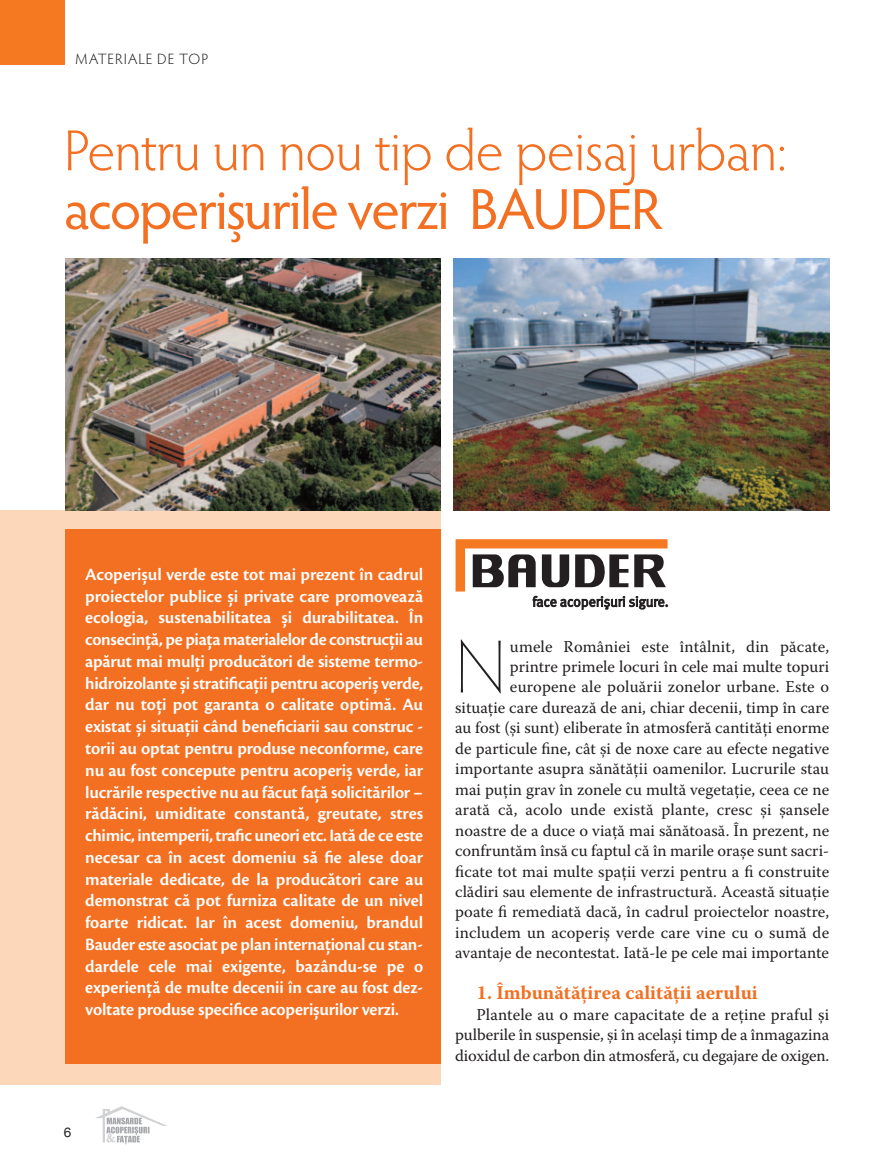
<style>
.page{position:relative;width:893px;height:1170px;background:#fff}
.page>*{position:absolute;margin:0;border:0;box-sizing:border-box;transform-origin:0 0}
.t1{font:200 75.6px "Hypatia Sans Pro";color:#231f20}
.t2{font:300 58.05px "Hypatia Sans Pro";letter-spacing:-.015em;color:#f36f21}
.t3{font:58.05px "Hypatia Sans Pro";letter-spacing:-.035em;color:#f36f21}
.t4{font:700 19.5px "Warnock Pro";color:#f36f21}
.t5{font:600 18px/21.8px "Cronos Pro";letter-spacing:-.015em;color:#fff;text-align:justify}
.t6{font:16.5px/20.4px "Warnock Pro";color:#231f20;text-align:right}
.t7{font:300 15px "Hypatia Sans Pro";letter-spacing:.06em;color:#231f20}
.t8{font:13.5px "Helvetica Neue";color:#231f20}
</style>
<div class="page">
<svg style="left:96px;top:1106px;width:71px;height:38px"></svg>
<div style="left:0;top:510px;width:441px;height:574px;background:#fdd7b9"></div>
<div style="left:0;top:0;width:64px;height:64px;background:#f47921"></div>
<img style="left:454px;top:259px;width:375px;height:251px">
<img style="left:65px;top:259px;width:376px;height:251px">
<svg style="left:456px;top:539px;width:212px;height:71px"></svg>
<div style="left:65px;top:529px;width:376px;height:534px;background:#f36f21"></div>
<p class="t7" style="left:76px;top:53px;width:134px">MATERIALE DE TOP</p>
<h2 class="t2" style="left:64px;top:128px;width:725px">Pentru un nou tip de peisaj urban:</h2>
<h2 class="t3" style="left:64px;top:186px;width:600px">acoperișurile verzi BAUDER</h2>
<p class="t5" style="left:85px;top:564px;width:340px">Acoperișul verde este tot mai prezent în cadrul proiectelor publice și private care promovează ecologia, sustenabilitatea și durabilitatea. În consecință, pe piața materialelor de construcții au apărut mai mulți producători de sisteme termo&shy;hidroizolante și stratificații pentru acoperiș verde, dar nu toți pot garanta o calitate optimă. Au existat și situații când beneficiarii sau construc - torii au optat pentru produse neconforme, care nu au fost concepute pentru acoperiș verde, iar lucrările respective nu au făcut față solicitărilor – rădăcini, umiditate constantă, greutate, stres chimic, intemperii, trafic uneori etc. Iată de ce este necesar ca în acest domeniu să fie alese doar materiale dedicate, de la producători care au demonstrat că pot furniza calitate de un nivel foarte ridicat. Iar în acest domeniu, brandul Bauder este asociat pe plan internațional cu stan - dardele cele mai exigente, bazându-se pe o expe riență de multe decenii în care au fost dez - voltate produse specifice acoperișurilor verzi.</p>
<p class="t8" style="left:64px;top:1124px;width:9px">6</p>
<h1 class="t1" style="left:455px;top:622px;width:53px">N</h1>
<p class="t6" style="left:455px;top:636px;width:376px">umele României este întâlnit, din păcate,<br>printre primele locuri în cele mai multe topuri<br>euro pene ale poluării zonelor urbane. Este o<br>situație care durează de ani, chiar decenii, timp în care au fost (și sunt) eliberate în atmosferă cantități enorme de particule fine, cât și de noxe care au efecte negative importante asupra sănătății oamenilor. Lucrurile stau mai puțin grav în zonele cu multă vegetație, ceea ce ne arată că, acolo unde există plante, cresc și șansele noastre de a duce o viață mai sănătoasă. În prezent, ne confruntăm însă cu faptul că în marile orașe sunt sa cri - ficate tot mai multe spații verzi pentru a fi construite clădiri sau elemente de infrastructură. Această situație poate fi remediată dacă, în cadrul proiectelor noastre, includem un acoperiș verde care vine cu o sumă de avantaje de necontestat. Iată-le pe cele mai importante</p>
<p class="t4" style="left:476px;top:982px;width:283px">1. Îmbunătățirea calității aerului</p>
<p class="t6" style="left:455px;top:1004px;width:376px;text-align:justify;text-indent:21px">Plantele au o mare capacitate de a reține praful și pulberile în suspensie, și în același timp de a înmagazina dioxidul de carbon din atmosferă, cu degajare de oxigen.</p>
</div>
